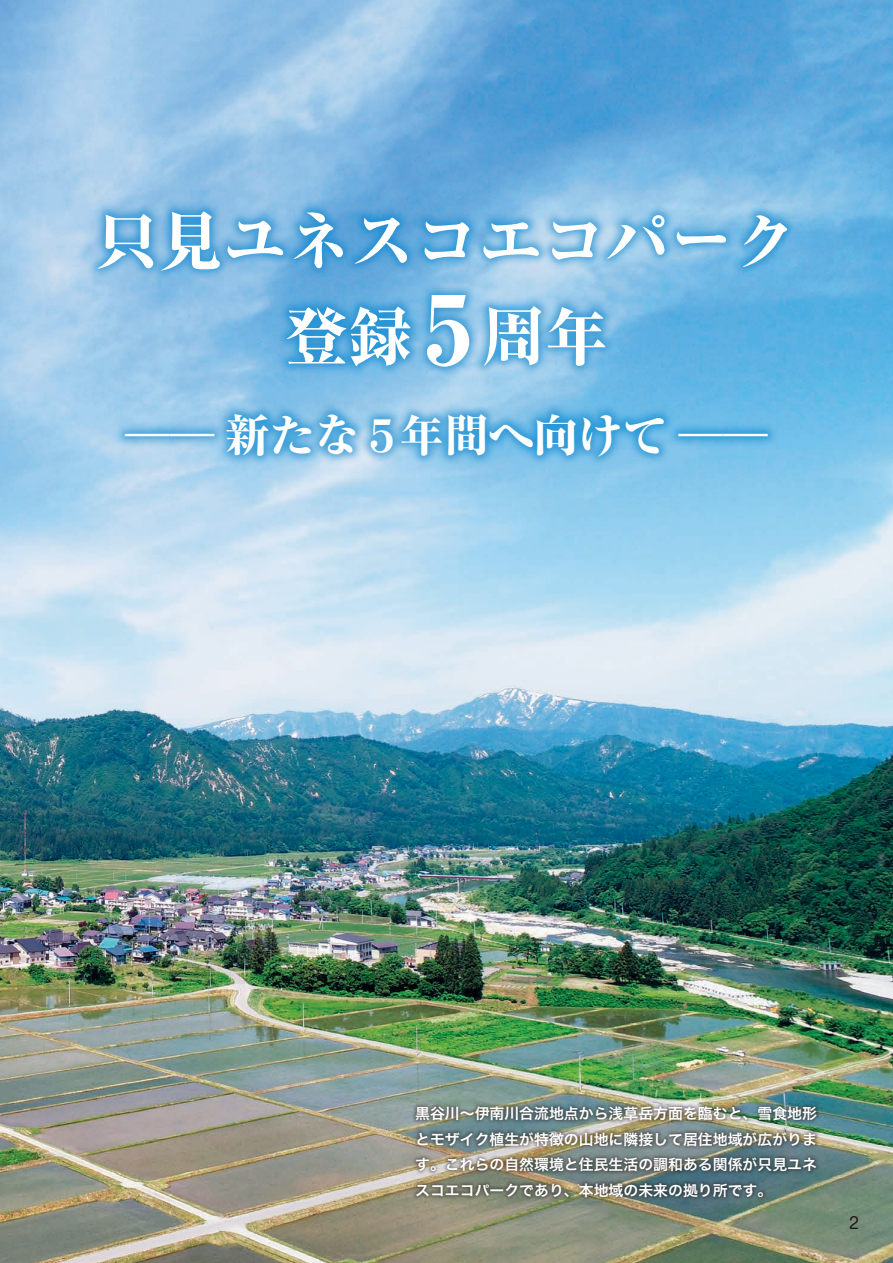
<style>
.page{position:relative;width:893px;height:1263px;background:#fff}
.page>*{position:absolute;margin:0;border:0;box-sizing:border-box;transform-origin:0 0}
.t1{font:800 63.75px/96.1px "Ryumin Pr 6";color:#fff;text-align:center}
.t2{font:800 44.7px "Ryumin Pr 6";color:#fff}
.t3{font:15.9px "Shin M Go Pro";color:#231916}
.t4{font:14.85px/25.5px "Hira Kaku Pro W6";color:#fff;text-align:justify}
.s1{font-size:95.7px}
.s2{font-weight:300}
</style>
<div class="page">
<img style="left:0;top:0;width:893px;height:1263px">
<div style="left:86px;top:200px;width:712px;height:267px;background:#0081cc;opacity:.6"></div>
<div style="left:411px;top:1102px;width:410px;height:99px;background:#231916;opacity:.5"></div>
<h1 class="t1" style="left:96px;top:190px;width:703px">只見ユネスコエコパーク登録 <span class="s1">5</span>周年</h1>
<h2 class="t2" style="left:125px;top:400px;width:644px"><span class="s2">――</span> 新たな５年間へ向けて <span class="s2">――</span></h2>
<p class="t4" style="left:415px;top:1100px;width:403px">黒谷川～伊南川合流地点から浅草岳方面を臨むと、雪食地形とモザイク植生が特徴の山地に隣接して居住地域が広がります。これらの自然環境と住民生活の調和ある関係が只見ユネスコエコパークであり、本地域の未来の拠り所です。</p>
<p class="t3" style="left:849px;top:1210px;width:11px">2</p>
</div>
